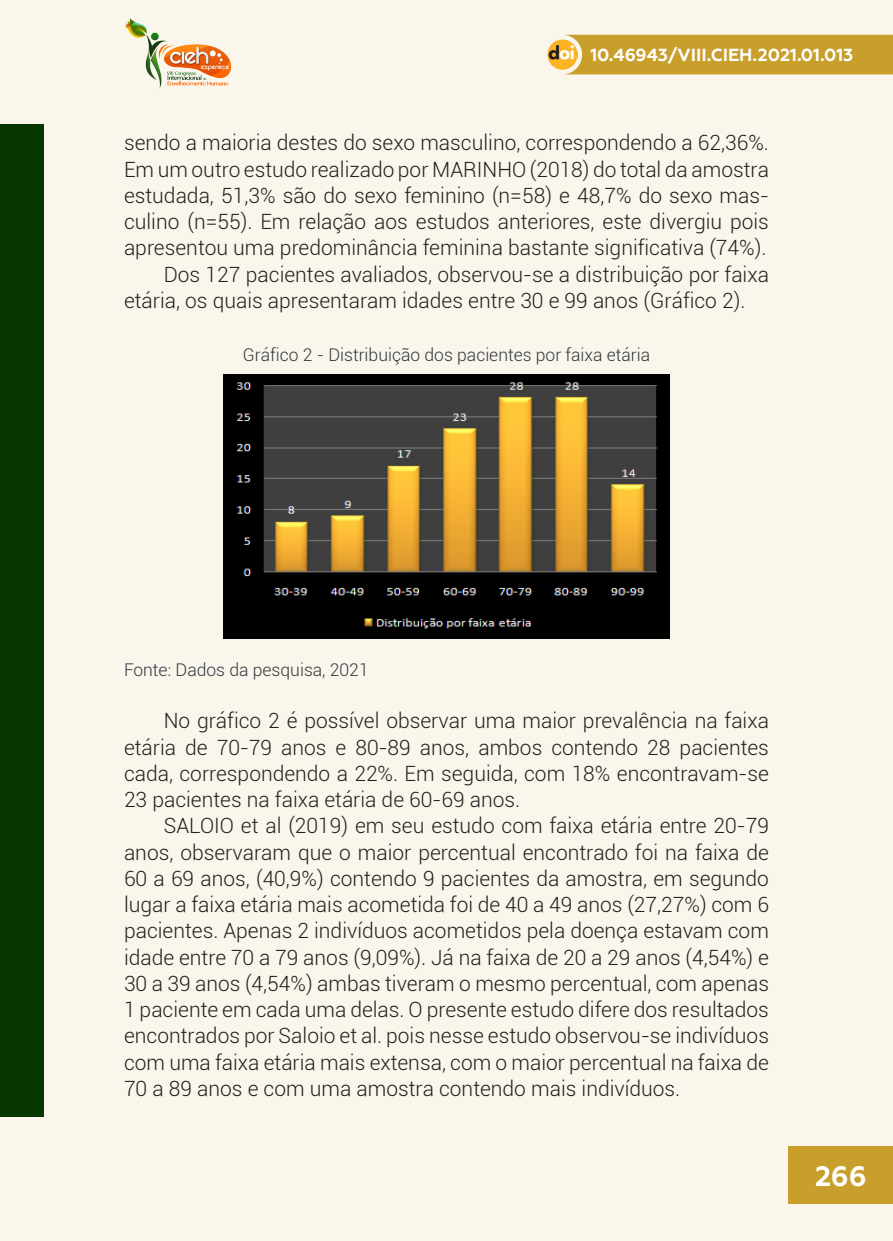
<style>
.page{position:relative;width:893px;height:1241px;background:#fff}
.page>*{position:absolute;margin:0;border:0;box-sizing:border-box;transform-origin:0 0}
.t1{font:700 28px "Geometria";color:#fff}
._7_CORPO{font:300 21px/26.2px "Roboto";color:#231f20;text-align:justify}
._9_LEGENDAS{font:300 17.5px "Roboto";color:#2e373e}
.t2{font:700 17.5px "Geometria";color:#fff}
._10_FONTES{font:300 17.5px "Roboto";color:#2e373e}
</style>
<div class="page">
<div style="left:0;top:0;width:893px;height:1240px;background:#faf6ec"></div>
<div style="left:0;top:124px;width:44px;height:992px;background:#083600"></div>
<img style="left:223px;top:374px;width:447px;height:264px">
<div style="left:562px;top:35px;width:331px;height:39px;background:#c89f2b"></div>
<img style="left:547px;top:40px;width:30px;height:29px">
<div style="left:789px;top:1145px;width:104px;height:58px;background:#c89f2b"></div>
<img style="left:125px;top:18px;width:107px;height:71px">
<p class="t2" style="left:590px;top:45px;width:264px">10.46943/VIII.CIEH.2021.01.013</p>
<p class="_7_CORPO" style="left:124px;top:129px;width:646px">sendo a maioria destes do sexo masculino, correspondendo a 62,36%.<br>Em um outro estudo realizado por MARINHO (2018) do total da amostra estudada, 51,3% são do sexo feminino (n=58) e 48,7% do sexo mas&shy;culino (n=55). Em relação aos estudos anteriores, este divergiu pois apresentou uma predominância feminina bastante significativa (74%).</p>
<p class="_7_CORPO" style="left:124px;top:260px;width:646px;text-indent:40px">Dos 127 pacientes avaliados, observou-se a distribuição por faixa etária, os quais apresentaram idades entre 30 e 99 anos (Gráfico 2).</p>
<p class="_9_LEGENDAS" style="left:243px;top:342px;width:409px">Gráfico 2 - Distribuição dos pacientes por faixa etária</p>
<p class="_10_FONTES" style="left:124px;top:657px;width:246px">Fonte: Dados da pesquisa, 2021</p>
<p class="_7_CORPO" style="left:124px;top:706px;width:646px;text-indent:40px">No gráfico 2 é possível observar uma maior prevalência na faixa etária de 70-79 anos e 80-89 anos, ambos contendo 28 pacientes cada, correspondendo a 22%. Em seguida, com 18% encontravam-se 23 pacientes na faixa etária de 60-69 anos.</p>
<p class="_7_CORPO" style="left:124px;top:811px;width:646px;text-indent:40px">SALOIO et al (2019) em seu estudo com faixa etária entre 20-79 anos, observaram que o maior percentual encontrado foi na faixa de 60 a 69 anos, (40,9%) contendo 9 pacientes da amostra, em segundo lugar a faixa etária mais acometida foi de 40 a 49 anos (27,27%) com 6 pacientes. Apenas 2 indivíduos acometidos pela doença estavam com idade entre 70 a 79 anos (9,09%). Já na faixa de 20 a 29 anos (4,54%) e 30 a 39 anos (4,54%) ambas tiveram o mesmo percentual, com apenas 1 paciente em cada uma delas. O presente estudo difere dos resultados encontrados por Saloio et al. pois nesse estudo observou-se indivíduos com uma faixa etária mais extensa, com o maior percentual na faixa de 70 a 89 anos e com uma amostra contendo mais indivíduos.</p>
<h1 class="t1" style="left:815px;top:1158px;width:53px">266</h1>
</div>
